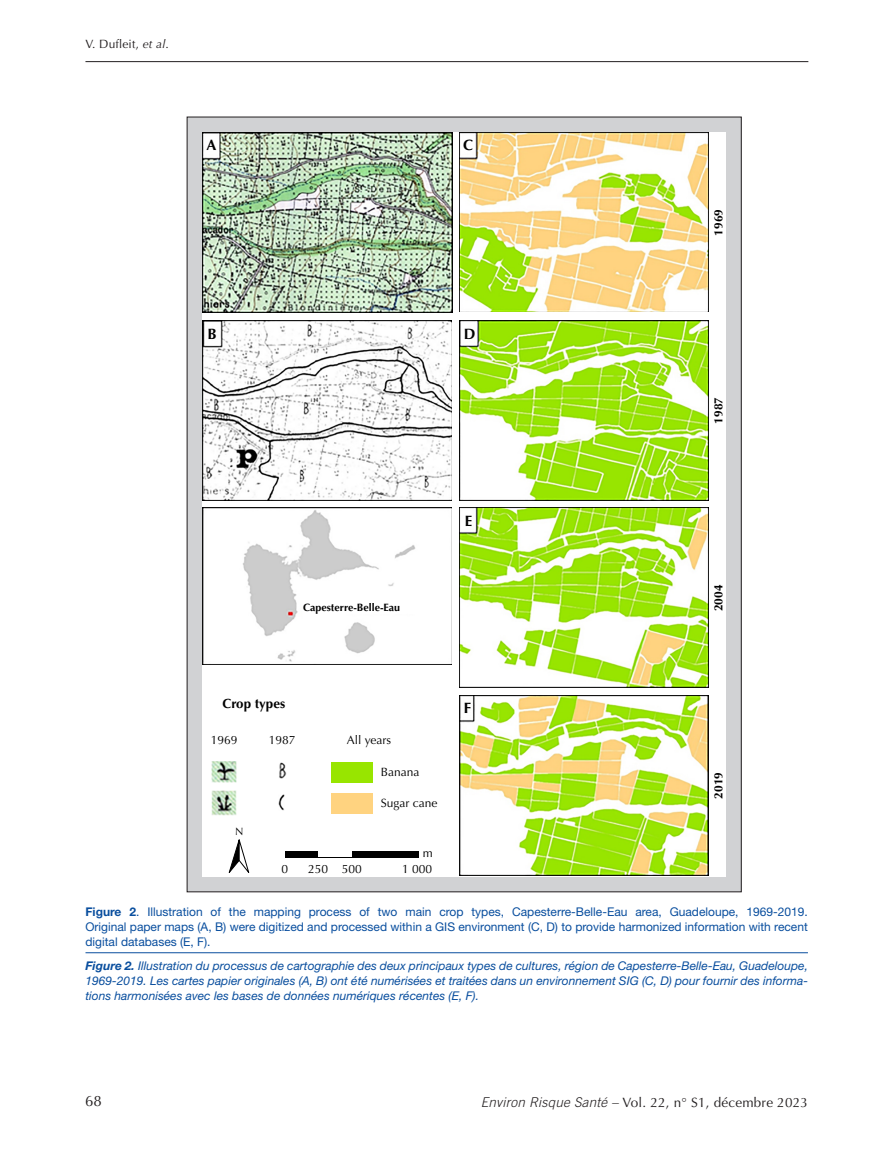
<style>
.page{position:relative;width:893px;height:1149px;background:#fff}
.page>*{position:absolute;margin:0;border:0;box-sizing:border-box;transform-origin:0 0}
.t1{font:700 15px "Optima";color:#000}
.t2{font:15px "Optima LT Std";color:#231f20}
.t3{font:13.5px "Optima LT Std";letter-spacing:.015em;color:#231f20}
.t4{font:700 13.35px "Optima";color:#000}
.t5{font:italic 12px/15px "Helvetica Neue LT Std";color:#094e9e;text-align:justify}
.t6{font:12px/15px "Helvetica Neue LT Std";color:#094e9e;text-align:justify}
.t7{font:12px "Optima";color:#000}
.t8{font:700 12px "Optima";color:#000}
.t9{font:12px "Optima LT Std";letter-spacing:.015em;color:#231f20}
.t10{font:700 10.65px "Optima";color:#000}
.t11{font:10.65px "Optima";color:#000}
.s1{font-style:italic}
.s2{font-weight:700}
.s3{font-family:"Trade Gothic LT Std";font-weight:300;font-style:italic}
</style>
<div class="page">
<hr style="left:85px;top:61px;width:723px;height:1px;background:#231f20">
<div style="left:187px;top:117px;width:554px;height:774px;background:#d1d2d4"></div>
<div style="left:202px;top:132px;width:524px;height:744px;background:#fff"></div>
<img style="left:202px;top:132px;width:250px;height:181px">
<img style="left:203px;top:320px;width:249px;height:180px">
<img style="left:203px;top:508px;width:249px;height:156px">
<img style="left:460px;top:132px;width:248px;height:180px">
<img style="left:460px;top:320px;width:248px;height:180px">
<img style="left:460px;top:507px;width:248px;height:180px">
<img style="left:460px;top:695px;width:248px;height:180px">
<svg style="left:228px;top:839px;width:22px;height:34px"></svg>
<div style="left:285px;top:850px;width:134px;height:7px;background:#000"></div>
<div style="left:318px;top:851px;width:34px;height:5px;background:#fff"></div>
<div style="left:331px;top:762px;width:41px;height:20px;background:#98e500"></div>
<div style="left:331px;top:792px;width:41px;height:21px;background:#ffd380"></div>
<img style="left:211px;top:761px;width:26px;height:21px">
<img style="left:212px;top:790px;width:24px;height:25px">
<img style="left:279px;top:762px;width:7px;height:16px">
<img style="left:278px;top:794px;width:6px;height:16px">
<hr style="left:86px;top:952px;width:722px;height:1px;background:#094e9e">
<p class="t9" style="left:85px;top:37px;width:85px">V. Dufleit, <span class="s1">et al</span>.</p>
<p class="t1" style="left:207px;top:136px;width:12px">A</p>
<p class="t1" style="left:463px;top:136px;width:12px">C</p>
<p class="t1" style="left:208px;top:325px;width:11px">B</p>
<p class="t1" style="left:464px;top:325px;width:13px">D</p>
<p class="t10" style="left:303px;top:601px;width:99px">Capesterre-Belle-Eau</p>
<p class="t1" style="left:465px;top:512px;width:9px">E</p>
<p class="t4" style="left:222px;top:695px;width:64px">Crop types</p>
<p class="t7" style="left:211px;top:733px;width:28px">1969</p>
<p class="t7" style="left:269px;top:733px;width:28px">1987</p>
<p class="t7" style="left:347px;top:733px;width:46px">All years</p>
<p class="t7" style="left:381px;top:764px;width:40px">Banana</p>
<p class="t7" style="left:381px;top:795px;width:58px">Sugar cane</p>
<p class="t11" style="left:235px;top:825px;width:10px">N</p>
<p class="t7" style="left:423px;top:845px;width:11px">m</p>
<p class="t7" style="left:282px;top:861px;width:8px">0</p>
<p class="t7" style="left:308px;top:861px;width:55px">250 500</p>
<p class="t7" style="left:402px;top:861px;width:32px">1 000</p>
<p class="t1" style="left:464px;top:699px;width:9px">F</p>
<p class="t8" style="left:712px;top:235px;width:28px;rotate:-90deg">1969</p>
<p class="t8" style="left:712px;top:423px;width:28px;rotate:-90deg">1987</p>
<p class="t8" style="left:712px;top:611px;width:28px;rotate:-90deg">2004</p>
<p class="t8" style="left:712px;top:798px;width:28px;rotate:-90deg">2019</p>
<p class="t6" style="left:85px;top:903px;width:724px"><span class="s2">Figure 2</span>. Illustration of the mapping process of two main crop types, Capesterre-Belle-Eau area, Guadeloupe, 1969-2019.<br>Original paper maps (A, B) were digitized and processed within a GIS environment (C, D) to provide harmonized information with recent digital databases (E, F).</p>
<p class="t5" style="left:85px;top:957px;width:724px"><span class="s2">Figure 2.</span> Illustration du processus de cartographie des deux principaux types de cultures, région de Capesterre-Belle-Eau, Guadeloupe, 1969-2019. Les cartes papier originales (A, B) ont été numérisées et traitées dans un environnement SIG (C, D) pour fournir des informa&shy;tions harmonisées avec les bases de données numériques récentes (E, F).</p>
<p class="t2" style="left:85px;top:1092px;width:18px">68</p>
<p class="t3" style="left:481px;top:1094px;width:329px"><span class="s3">Environ Risque Santé –</span> Vol. 22, n° S1, décembre 2023</p>
</div>
